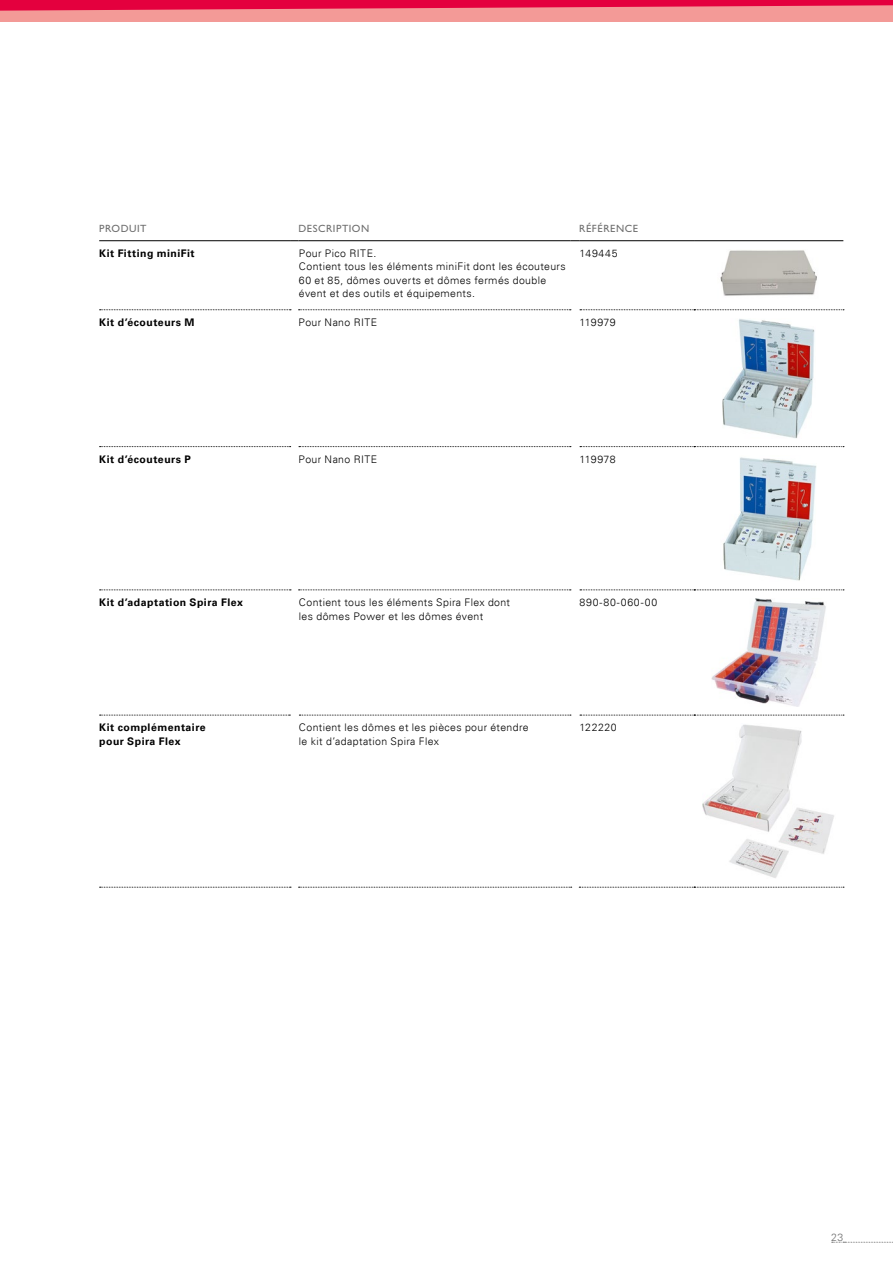
<style>
.page{position:relative;width:893px;height:1263px;background:#fff}
.page>*{position:absolute;margin:0;border:0;box-sizing:border-box;transform-origin:0 0}
.t1{font:300 10.5px/13.5px "Univers Com 45";letter-spacing:.035em;color:#000}
.t2{font:700 10.5px/13.5px "Univers Com 65";letter-spacing:.045em;color:#000}
.t3{font:500 10.5px "Gill Sans MT Pro";letter-spacing:.045em;color:#6e6e6e}
.t4{font:300 10.5px "Univers Com 45";letter-spacing:.07em;color:#000}
.t5{font:300 10.5px "Univers Com 45";color:#6e6e6e}
</style>
<div class="page">
<svg style="left:832px;top:1242px;width:61px;height:1px"></svg>
<div style="left:0;top:0;width:893px;height:21px;background:#f39a97"></div>
<svg style="left:0;top:0;width:893px;height:11px"></svg>
<hr style="left:99px;top:240px;width:191px;height:1px;background:#000">
<hr style="left:299px;top:240px;width:272px;height:1px;background:#000">
<hr style="left:579px;top:240px;width:115px;height:1px;background:#000">
<hr style="left:694px;top:240px;width:149px;height:1px;background:#000">
<svg style="left:100px;top:309px;width:191px;height:1px"></svg>
<svg style="left:299px;top:309px;width:272px;height:1px"></svg>
<svg style="left:580px;top:309px;width:264px;height:1px"></svg>
<svg style="left:100px;top:446px;width:191px;height:1px"></svg>
<svg style="left:299px;top:446px;width:272px;height:1px"></svg>
<svg style="left:580px;top:446px;width:264px;height:1px"></svg>
<svg style="left:100px;top:589px;width:191px;height:1px"></svg>
<svg style="left:299px;top:589px;width:272px;height:1px"></svg>
<svg style="left:580px;top:589px;width:264px;height:1px"></svg>
<svg style="left:100px;top:715px;width:190px;height:1px"></svg>
<svg style="left:299px;top:715px;width:272px;height:1px"></svg>
<svg style="left:580px;top:715px;width:264px;height:1px"></svg>
<svg style="left:100px;top:887px;width:191px;height:1px"></svg>
<svg style="left:299px;top:887px;width:273px;height:1px"></svg>
<svg style="left:579px;top:887px;width:265px;height:1px"></svg>
<img style="left:720px;top:250px;width:97px;height:46px">
<img style="left:722px;top:319px;width:93px;height:119px">
<img style="left:723px;top:457px;width:94px;height:124px">
<img style="left:711px;top:598px;width:115px;height:108px">
<img style="left:702px;top:724px;width:132px;height:154px">
<p class="t3" style="left:99px;top:222px;width:49px">PRODUIT</p>
<p class="t3" style="left:299px;top:222px;width:72px">DESCRIPTION</p>
<p class="t3" style="left:579px;top:222px;width:61px">RÉFÉRENCE</p>
<p class="t2" style="left:99px;top:246px;width:97px">Kit Fitting miniFit</p>
<p class="t1" style="left:299px;top:246px;width:268px">Pour Pico RITE.<br>Contient tous les éléments miniFit dont les écouteurs 60 et 85, dômes ouverts et dômes fermés double évent et des outils et équipements.</p>
<p class="t1" style="left:580px;top:246px;width:40px">149445</p>
<p class="t2" style="left:99px;top:315px;width:97px">Kit d’écouteurs M</p>
<p class="t1" style="left:299px;top:315px;width:80px">Pour Nano RITE</p>
<p class="t1" style="left:580px;top:315px;width:38px">119979</p>
<p class="t2" style="left:99px;top:452px;width:93px">Kit d’écouteurs P</p>
<p class="t1" style="left:299px;top:452px;width:80px">Pour Nano RITE</p>
<p class="t1" style="left:580px;top:452px;width:38px">119978</p>
<p class="t2" style="left:99px;top:596px;width:145px">Kit d’adaptation Spira Flex</p>
<p class="t1" style="left:299px;top:595px;width:213px">Contient tous les éléments Spira Flex dont les dômes Power et les dômes évent</p>
<p class="t4" style="left:580px;top:596px;width:79px">890-80-060-00</p>
<p class="t2" style="left:99px;top:721px;width:108px">Kit complémentaire pour Spira Flex</p>
<p class="t1" style="left:299px;top:721px;width:231px">Contient les dômes et les pièces pour étendre le kit d’adaptation Spira Flex</p>
<p class="t1" style="left:580px;top:721px;width:38px">122220</p>
<p class="t5" style="left:831px;top:1230px;width:14px">23</p>
</div>
